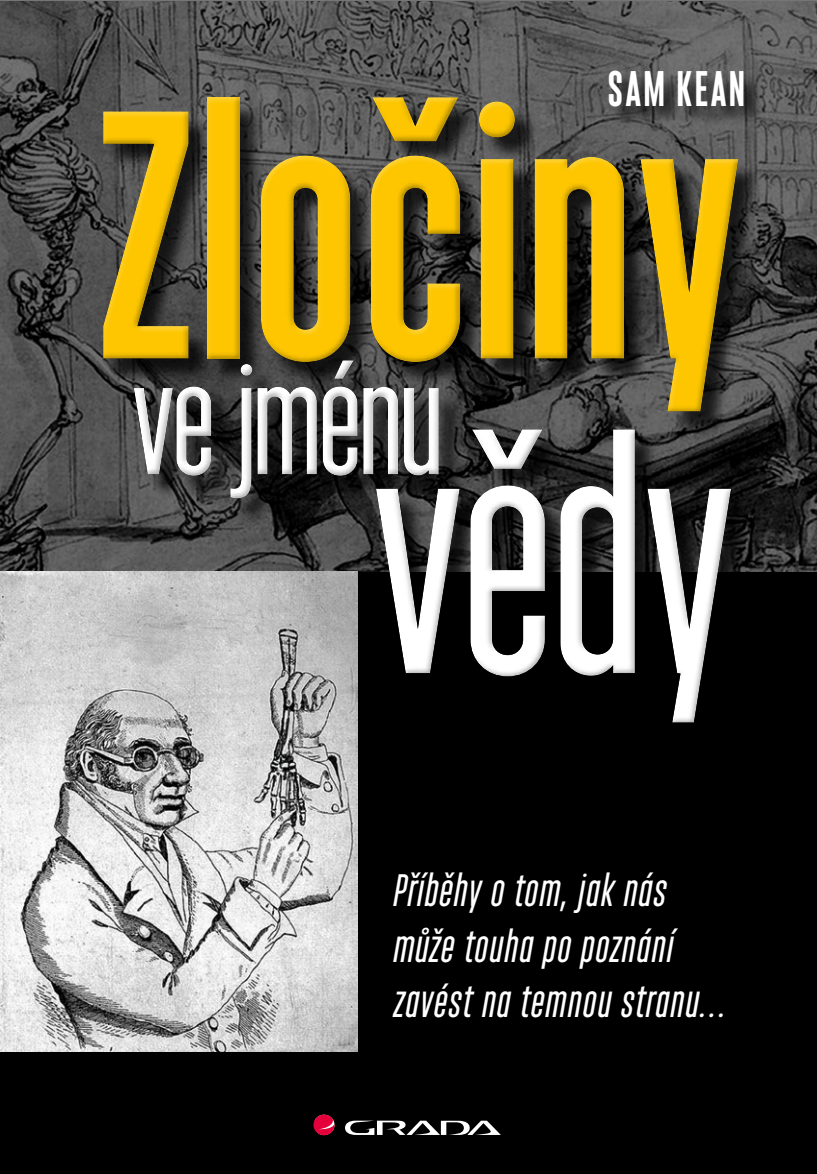
<style>
.page{position:relative;width:817px;height:1174px;background:#fff}
.page>*{position:absolute;margin:0;border:0;box-sizing:border-box;transform-origin:0 0}
.t1{font:600 353px "Monopol";letter-spacing:.01em;color:#fdc600}
.t2{font:329.4px "Monopol";color:#fff}
.t3{font:154px "Monopol";letter-spacing:-.02em;color:#fff}
.bezar{font:600 49.8px "Monopol";letter-spacing:.06em;color:#fff}
.t4{font:italic 45.4px/55.2px "Monopol";letter-spacing:.035em;color:#fff}
</style>
<div class="page">
<div style="left:0;top:1px;width:816px;height:1173px;background:#000"></div>
<img style="left:0;top:1px;width:816px;height:571px">
<svg style="left:345px;top:1120px;width:155px;height:15px"></svg>
<svg style="left:313px;top:1114px;width:21px;height:21px"></svg>
<div style="left:106px;top:101px;width:656px;height:336px;background:#000;opacity:.75"></div>
<div style="left:96px;top:92px;width:650px;height:329px;background:#000;opacity:.5"></div>
<div style="left:137px;top:364px;width:326px;height:159px;background:#000;opacity:.75"></div>
<div style="left:126px;top:351px;width:319px;height:149px;background:#fff;opacity:.5"></div>
<div style="left:137px;top:355px;width:311px;height:151px;background:#000;opacity:.5"></div>
<div style="left:380px;top:433px;width:375px;height:315px;background:#000"></div>
<div style="left:368px;top:420px;width:368px;height:306px;background:#fff;opacity:.5"></div>
<div style="left:390px;top:425px;width:349px;height:301px;background:#000;opacity:.5"></div>
<div style="left:610px;top:71px;width:152px;height:55px;background:#000;opacity:.75"></div>
<img style="left:0;top:572px;width:357px;height:479px">
<p class="bezar" style="left:607px;top:62px;width:138px">SAM KEAN</p>
<h1 class="t1" style="left:99px;top:46px;width:644px">Zločiny</h1>
<h3 class="t3" style="left:132px;top:339px;width:312px">ve jménu</h3>
<h2 class="t2" style="left:372px;top:384px;width:363px">vědy</h2>
<p class="t4" style="left:393px;top:862px;width:333px">Příběhy o tom, jak nás může touha po poznání zavést na temnou stranu…</p>
</div>
